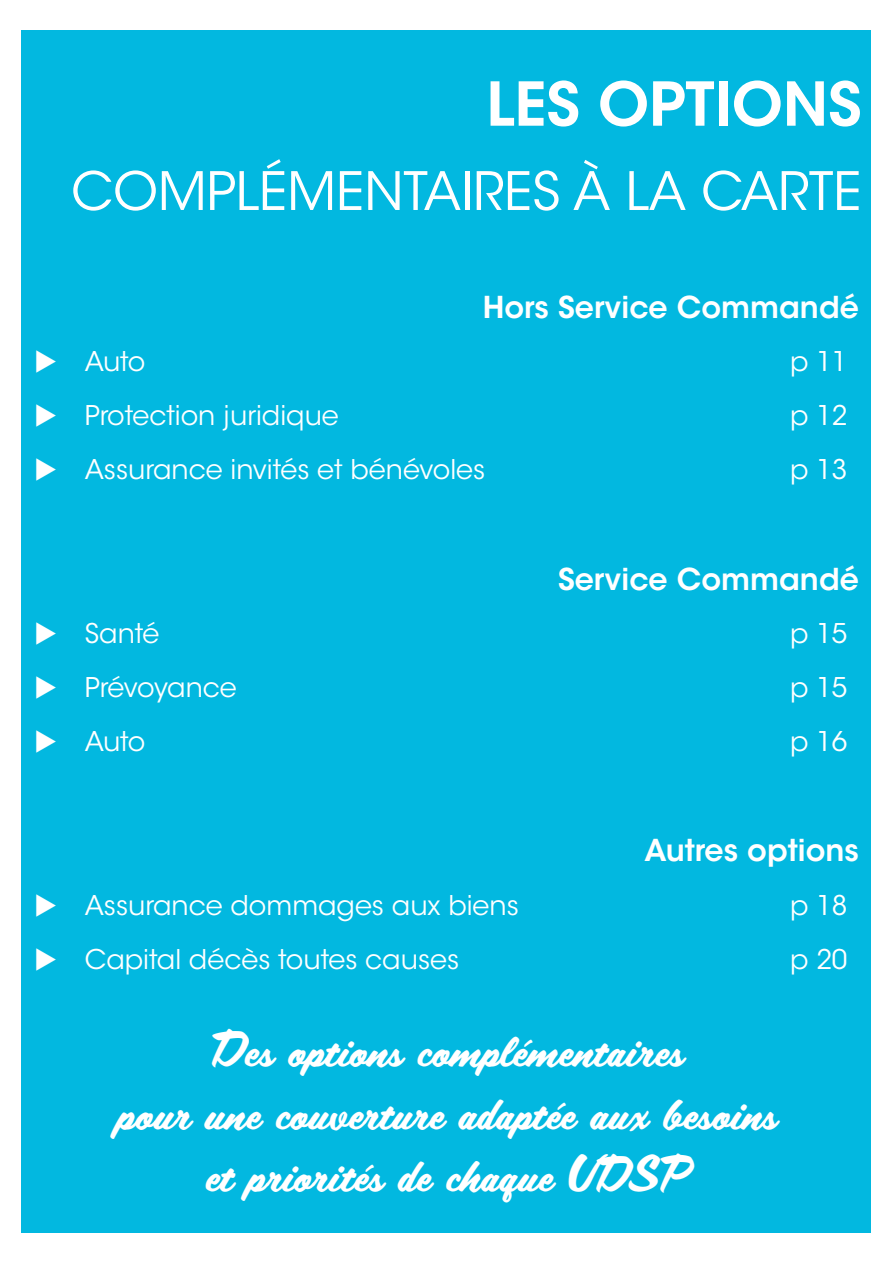
<style>
.page{position:relative;width:893px;height:1263px;background:#fff}
.page>*{position:absolute;margin:0;border:0;box-sizing:border-box;transform-origin:0 0}
.t1{font:600 60px "ITC Avant Garde Std";color:#fff}
.t2{font:52.5px "ITC Avant Garde Std";color:#fff}
.t3{font:45px/62.6px "Scriptorama JF Tradeshow";color:#fff;text-align:center}
.t4{font:600 30px "ITC Avant Garde Std";color:#fff}
.t5{font:27px "ITC Avant Garde Std";color:#fff}
.t6{font:27px "ITC Avant Garde Std";letter-spacing:-.02em;color:#fff}
</style>
<div class="page">
<div style="left:22px;top:30px;width:849px;height:1203px;background:#02b8e0"></div>
<h1 class="t1" style="left:486px;top:66px;width:377px">LES OPTIONS</h1>
<h2 class="t2" style="left:71px;top:159px;width:792px">COMPLÉMENTAIRES À LA CARTE</h2>
<p class="t4" style="left:483px;top:288px;width:378px">Hors Service Commandé</p>
<p class="t5" style="left:34px;top:345px;width:113px">◆ Auto</p>
<p class="t5" style="left:790px;top:345px;width:59px">p 11</p>
<p class="t5" style="left:34px;top:399px;width:306px">◆ Protection juridique</p>
<p class="t5" style="left:790px;top:399px;width:59px">p 12</p>
<p class="t5" style="left:34px;top:452px;width:453px">◆ Assurance invités et bénévoles</p>
<p class="t5" style="left:790px;top:452px;width:59px">p 13</p>
<p class="t4" style="left:558px;top:560px;width:302px">Service Commandé</p>
<p class="t5" style="left:34px;top:617px;width:127px">◆ Santé</p>
<p class="t5" style="left:790px;top:617px;width:59px">p 15</p>
<p class="t6" style="left:34px;top:671px;width:204px">◆ Prévoyance</p>
<p class="t5" style="left:790px;top:671px;width:59px">p 15</p>
<p class="t5" style="left:34px;top:724px;width:113px">◆ Auto</p>
<p class="t5" style="left:790px;top:724px;width:59px">p 16</p>
<p class="t4" style="left:645px;top:831px;width:216px">Autres options</p>
<p class="t5" style="left:34px;top:889px;width:486px">◆ Assurance dommages aux biens</p>
<p class="t5" style="left:790px;top:889px;width:59px">p 18</p>
<p class="t5" style="left:34px;top:943px;width:427px">◆ Capital décès toutes causes</p>
<p class="t5" style="left:790px;top:943px;width:59px">p 20</p>
<h3 class="t3" style="left:116px;top:1018px;width:662px">Des options complémentaires<br>pour une couverture adaptée aux besoins et priorités de chaque UDSP</h3>
</div>
